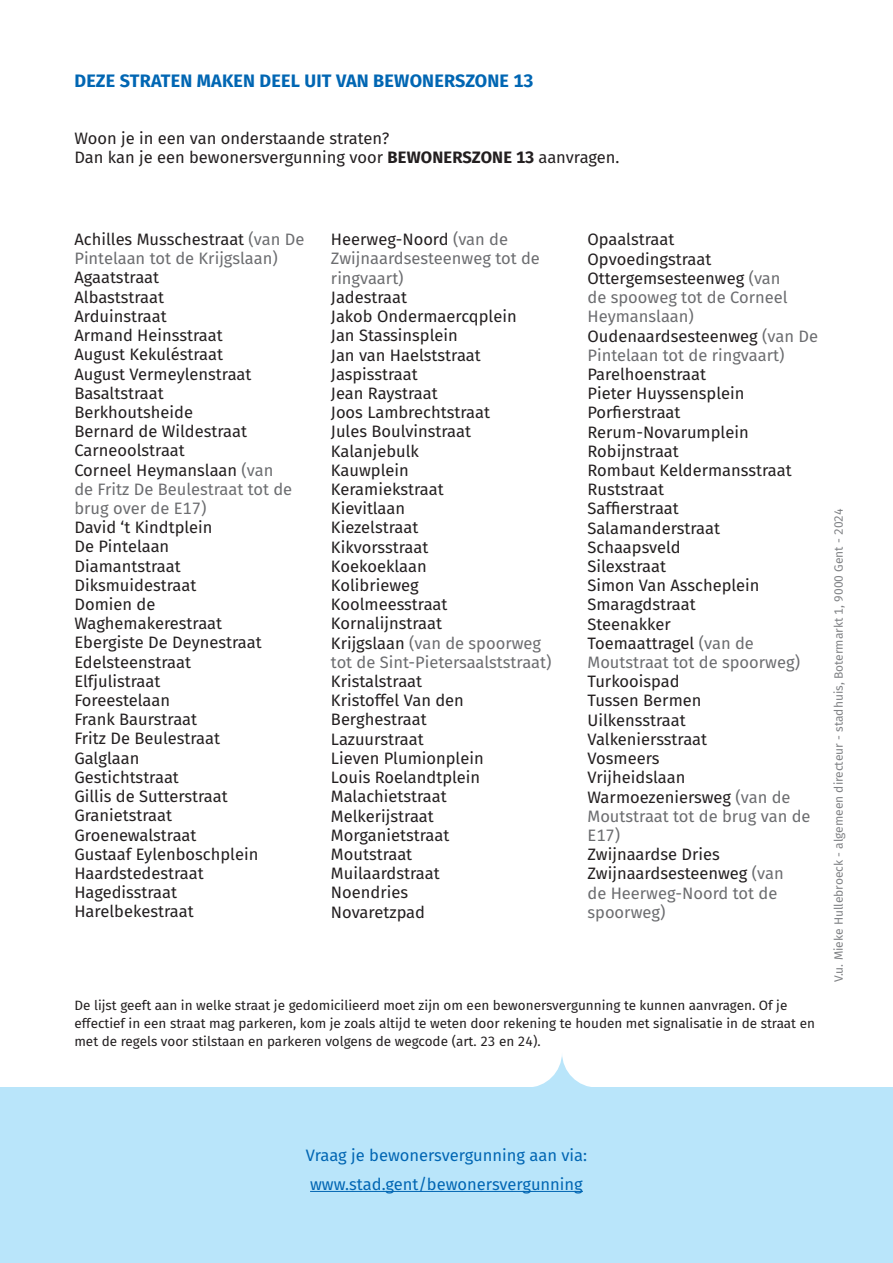
<style>
.page{position:relative;width:893px;height:1263px;background:#fff}
.page>*{position:absolute;margin:0;border:0;box-sizing:border-box;transform-origin:0 0}
.t1{font:700 18px "Fira Sans";letter-spacing:.01em;color:#0166b3}
.t2{font:16.5px/19.2px "Fira Sans";color:#231f20}
.t3{font:16.5px/19.2px "Fira Sans";color:#6c6d70}
.t4{font:16.5px/28.3px "Fira Sans";color:#0166b3}
.t5{font:13.5px/18px "Fira Sans";color:#231f20}
.t6{font:12px "Fira Sans";color:#808285}
.s1{font-weight:700}
.s2{color:#231f20}
.s3{color:#6c6d70}
</style>
<div class="page">
<div style="left:0;top:1087px;width:893px;height:176px;background:#b9e5fa"></div>
<svg style="left:533px;top:1056px;width:58px;height:31px"></svg>
<hr style="left:310px;top:1191px;width:273px;height:1px;background:#0166b3">
<p class="t1" style="left:75px;top:66px;width:461px">DEZE STRATEN MAKEN DEEL UIT VAN BEWONERSZONE 13</p>
<p class="t2" style="left:74px;top:128px;width:547px;line-height:19.8px">Woon je in een van onderstaande straten?<br>Dan kan je een bewonersvergunning voor <span class="s1">BEWONERSZONE 13</span> aanvragen.</p>
<p class="t3" style="left:74px;top:229px;width:232px"><span class="s2">Achilles Musschestraat</span> (van De<br>Pintelaan tot de Krijgslaan)</p>
<p class="t2" style="left:74px;top:268px;width:219px">Agaatstraat<br>Albaststraat<br>Arduinstraat<br>Armand Heinsstraat<br>August Kekuléstraat<br>August Vermeylenstraat<br>Basaltstraat<br>Berkhoutsheide<br>Bernard de Wildestraat<br>Carneoolstraat<br>Corneel Heymanslaan <span class="s3">(van de Fritz De Beulestraat tot de brug over de E17)</span></p>
<p class="t2" style="left:74px;top:517px;width:189px">David ‘t Kindtplein<br>De Pintelaan<br>Diamantstraat<br>Diksmuidestraat<br>Domien de<br>Waghemakerestraat<br>Ebergiste De Deynestraat<br>Edelsteenstraat<br>Elfjulistraat<br>Foreestelaan<br>Frank Baurstraat<br>Fritz De Beulestraat<br>Galglaan<br>Gestichtstraat<br>Gillis de Sutterstraat<br>Granietstraat<br>Groenewalstraat<br>Gustaaf Eylenboschplein<br>Haardstedestraat<br>Hagedisstraat<br>Harelbekestraat</p>
<p class="t3" style="left:331px;top:229px;width:210px"><span class="s2">Heerweg-Noord</span> (van de<br>Zwijnaardsesteenweg tot de ringvaart)</p>
<p class="t2" style="left:331px;top:287px;width:222px">Jadestraat<br>Jakob Ondermaercqplein<br>Jan Stassinsplein<br>Jan van Haelststraat<br>Jaspisstraat<br>Jean Raystraat<br>Joos Lambrechtstraat<br>Jules Boulvinstraat<br>Kalanjebulk<br>Kauwplein<br>Keramiekstraat<br>Kievitlaan<br>Kiezelstraat<br>Kikvorsstraat<br>Koekoeklaan<br>Kolibrieweg<br>Koolmeesstraat<br>Kornalijnstraat<br>Krijgslaan <span class="s3">(van de spoorweg tot de Sint-Pietersaalststraat)</span></p>
<p class="t2" style="left:331px;top:671px;width:154px">Kristalstraat<br>Kristoffel Van den<br>Berghestraat<br>Lazuurstraat<br>Lieven Plumionplein<br>Louis Roelandtplein<br>Malachietstraat<br>Melkerijstraat<br>Morganietstraat<br>Moutstraat<br>Muilaardstraat<br>Noendries<br>Novaretzpad</p>
<p class="t3" style="left:587px;top:230px;width:232px"><span class="s2">Opaalstraat<br>Opvoedingstraat<br>Ottergemsesteenweg</span> (van<br>de spooweg tot de Corneel<br>Heymanslaan)<br><span class="s2">Oudenaardsesteenweg</span> (van De<br>Pintelaan tot de ringvaart)</p>
<p class="t2" style="left:587px;top:364px;width:214px">Parelhoenstraat<br>Pieter Huyssensplein<br>Porfierstraat<br>Rerum-Novarumplein<br>Robijnstraat<br>Rombaut Keldermansstraat<br>Ruststraat<br>Saffierstraat<br>Salamanderstraat<br>Schaapsveld<br>Silexstraat<br>Simon Van Asscheplein<br>Smaragdstraat<br>Steenakker<br>Toemaattragel <span class="s3">(van de<br>Moutstraat tot de spoorweg)</span></p>
<p class="t2" style="left:587px;top:671px;width:225px">Turkooispad<br>Tussen Bermen<br>Uilkensstraat<br>Valkeniersstraat<br>Vosmeers<br>Vrijheidslaan<br>Warmoezeniersweg <span class="s3">(van de<br>Moutstraat tot de brug van de<br>E17)</span></p>
<p class="t2" style="left:587px;top:844px;width:198px">Zwijnaardse Dries<br>Zwijnaardsesteenweg <span class="s3">(van de Heerweg-Noord tot de spoorweg)</span></p>
<p class="t5" style="left:74px;top:996px;width:742px">De lijst geeft aan in welke straat je gedomicilieerd moet zijn om een bewonersvergunning te kunnen aanvragen. Of je effectief in een straat mag parkeren, kom je zoals altijd te weten door rekening te houden met signalisatie in de straat en met de regels voor stilstaan en parkeren volgens de wegcode (art. 23 en 24).</p>
<p class="t6" style="left:830px;top:982px;width:476px;rotate:-90deg">V.u. Mieke Hullebroeck - algemeen directeur - stadhuis, Botermarkt 1, 9000 Gent - 2024</p>
<p class="t4" style="left:306px;top:1141px;width:283px">Vraag je bewonersvergunning aan via: www.stad.gent/bewonersvergunning</p>
</div>
